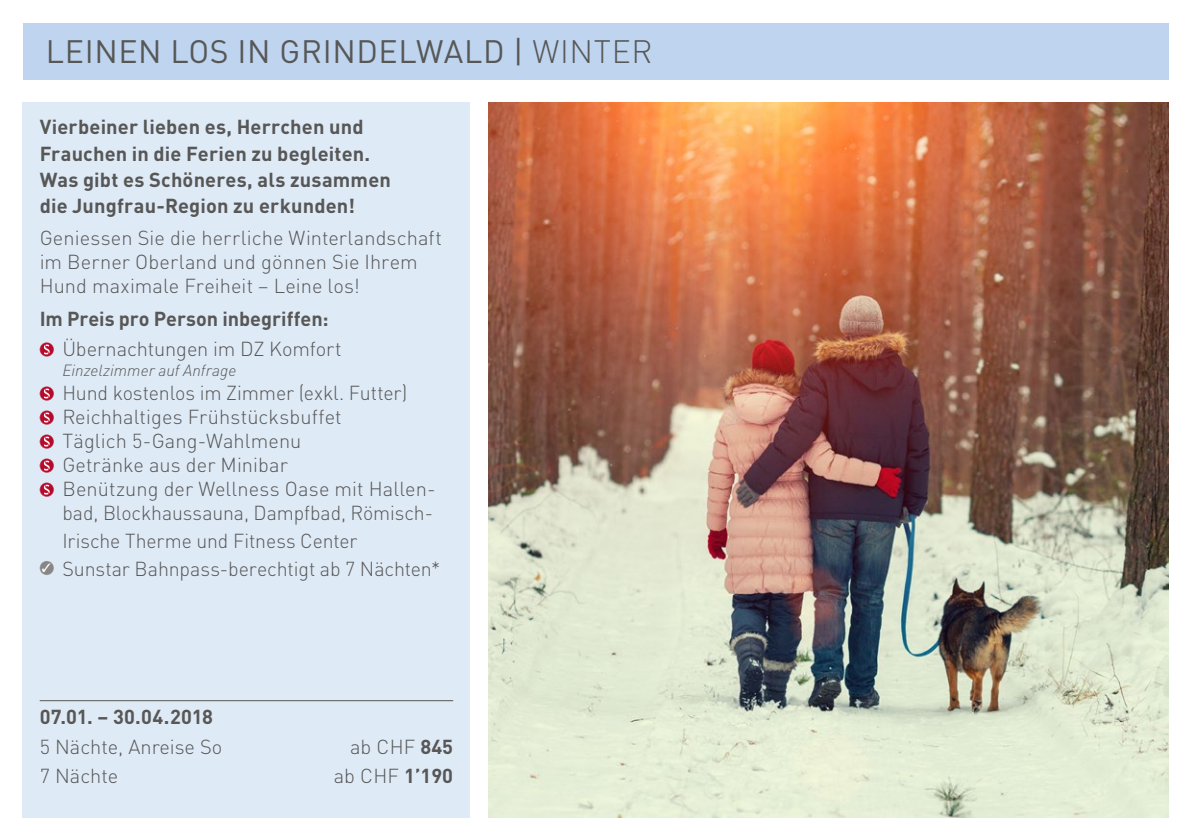
<style>
.page{position:relative;width:1191px;height:840px;background:#fff}
.page>*{position:absolute;margin:0;border:0;box-sizing:border-box;transform-origin:0 0}
.t1{font:32px "DIN Pro";letter-spacing:.02em;color:#575756}
.t2{font:300 20px/24px "DIN Pro";color:#575756}
.t3{font:700 20px/26px "DIN Pro";letter-spacing:.005em;color:#575756}
.t4{font:italic 300 16px "DIN Pro";color:#575756}
.s1{font-weight:300}
.s2{font-weight:700}
</style>
<div class="page">
<div style="left:23px;top:102px;width:447px;height:715px;background:#dfeaf7"></div>
<hr style="left:40px;top:699px;width:413px;height:1px;background:#575756">
<svg style="left:40px;top:342px;width:14px;height:14px"></svg>
<svg style="left:40px;top:386px;width:14px;height:14px"></svg>
<svg style="left:40px;top:410px;width:14px;height:14px"></svg>
<svg style="left:40px;top:434px;width:14px;height:14px"></svg>
<svg style="left:40px;top:458px;width:14px;height:14px"></svg>
<svg style="left:40px;top:482px;width:14px;height:14px"></svg>
<svg style="left:40px;top:561px;width:14px;height:13px"></svg>
<div style="left:23px;top:23px;width:1145px;height:56px;background:#bed4ef"></div>
<img style="left:488px;top:102px;width:680px;height:714px">
<h1 class="t1" style="left:46px;top:27px;width:608px">LEINEN LOS IN GRINDELWALD | <span class="s1">WINTER</span></h1>
<p class="t3" style="left:40px;top:112px;width:353px">Vierbeiner lieben es, Herrchen und Frauchen in die Ferien zu begleiten.<br>Was gibt es Schöneres, als zusammen die Jungfrau-Region zu erkunden!</p>
<p class="t2" style="left:40px;top:223px;width:404px">Geniessen Sie die herrliche Winterlandschaft im Berner Oberland und gönnen Sie Ihrem<br>Hund maximale Freiheit – Leine los!</p>
<p class="t3" style="left:40px;top:303px;width:290px">Im Preis pro Person inbegriffen:</p>
<p class="t2" style="left:62px;top:335px;width:281px">Übernachtungen im DZ Komfort</p>
<p class="t4" style="left:62px;top:358px;width:176px">Einzelzimmer auf Anfrage</p>
<p class="t2" style="left:62px;top:379px;width:375px">Hund kostenlos im Zimmer (exkl. Futter)<br>Reichhaltiges Frühstücksbuffet<br>Täglich 5-Gang-Wahlmenu<br>Getränke aus der Minibar<br>Benützung der Wellness Oase mit Hallen&shy;bad, Blockhaussauna, Dampfbad, Römisch-</p>
<p class="t2" style="left:62px;top:527px;width:296px">Irische Therme und Fitness Center</p>
<p class="t2" style="left:42px;top:555px;width:400px"><sup>✓</sup> Sunstar Bahnpass-berechtigt ab 7 Nächten*</p>
<p class="t3" style="left:40px;top:700px;width:175px">07.01. – 30.04.2018</p>
<p class="t2" style="left:40px;top:732px;width:184px">5 Nächte, Anreise So</p>
<p class="t2" style="left:350px;top:732px;width:105px">ab CHF <span class="s2">845</span></p>
<p class="t2" style="left:40px;top:761px;width:80px">7 Nächte</p>
<p class="t2" style="left:334px;top:761px;width:121px">ab CHF <span class="s2">1’190</span></p>
</div>
